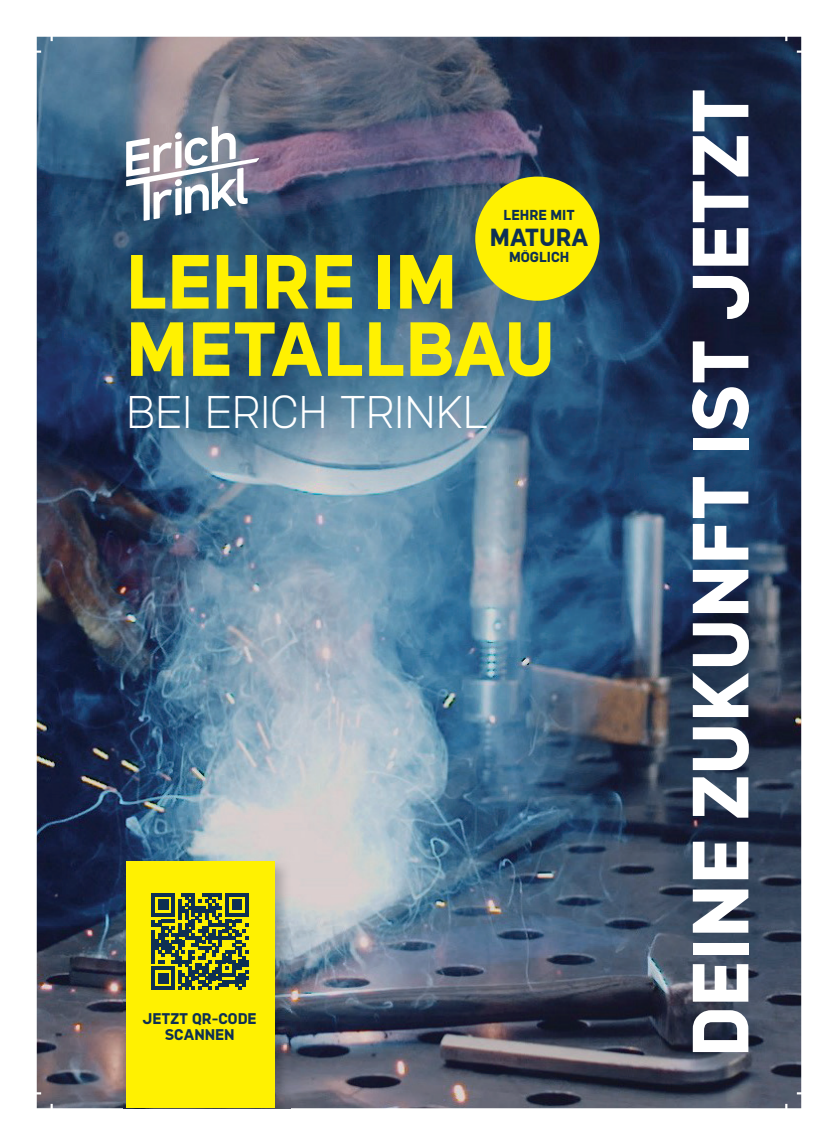
<style>
.page{position:relative;width:838px;height:1145px;background:#fff}
.page>*{position:absolute;margin:0;border:0;box-sizing:border-box;transform-origin:0 0}
.t1{font:800 80.5px "Compose";color:#fff}
.t2{font:800 77.7px/67.4px "Compose";color:#fff101}
.t3{font:300 46.55px "Compose";color:#fff}
.t4{font:800 25.2px "Compose";color:#0e3053}
.t5{font:800 15.75px/15.8px "Compose";color:#0e3053;text-align:center}
.t6{font:800 14.7px "Compose";color:#0e3053}
</style>
<div class="page">
<img style="left:37px;top:37px;width:764px;height:1071px">
<div style="left:475px;top:177px;width:124px;height:124px;background:#fff101;border-radius:50%"></div>
<img style="left:123px;top:859px;width:168px;height:249px">
<div style="left:126px;top:862px;width:148px;height:246px;background:#fff101"></div>
<svg style="left:151px;top:893px;width:98px;height:97px"></svg>
<svg style="left:126px;top:126px;width:133px;height:95px"></svg>
<hr style="left:15px;top:51px;width:26px;height:2px;background:#fff">
<hr style="left:796px;top:51px;width:27px;height:2px;background:#fff">
<hr style="left:15px;top:1092px;width:26px;height:2px;background:#fff">
<hr style="left:796px;top:1092px;width:27px;height:2px;background:#fff">
<hr style="left:51px;top:15px;width:2px;height:26px;background:#fff">
<hr style="left:51px;top:1104px;width:2px;height:26px;background:#fff">
<hr style="left:785px;top:15px;width:2px;height:26px;background:#fff">
<hr style="left:785px;top:1104px;width:2px;height:26px;background:#fff">
<p class="t6" style="left:503px;top:207px;width:73px">LEHRE MIT</p>
<p class="t4" style="left:490px;top:223px;width:100px">MATURA</p>
<p class="t6" style="left:509px;top:249px;width:62px">MÖGLICH</p>
<p class="t2" style="left:126px;top:254px;width:430px">LEHRE IM<br>METALLBAU</p>
<p class="t3" style="left:126px;top:386px;width:363px">BEI ERICH TRINKL</p>
<p class="t5" style="left:143px;top:1012px;width:115px">JETZT QR-CODE<br>SCANNEN</p>
<p class="t1" style="left:675px;top:1057px;width:971px;rotate:-90deg">DEINE ZUKUNFT IST JETZT</p>
</div>
